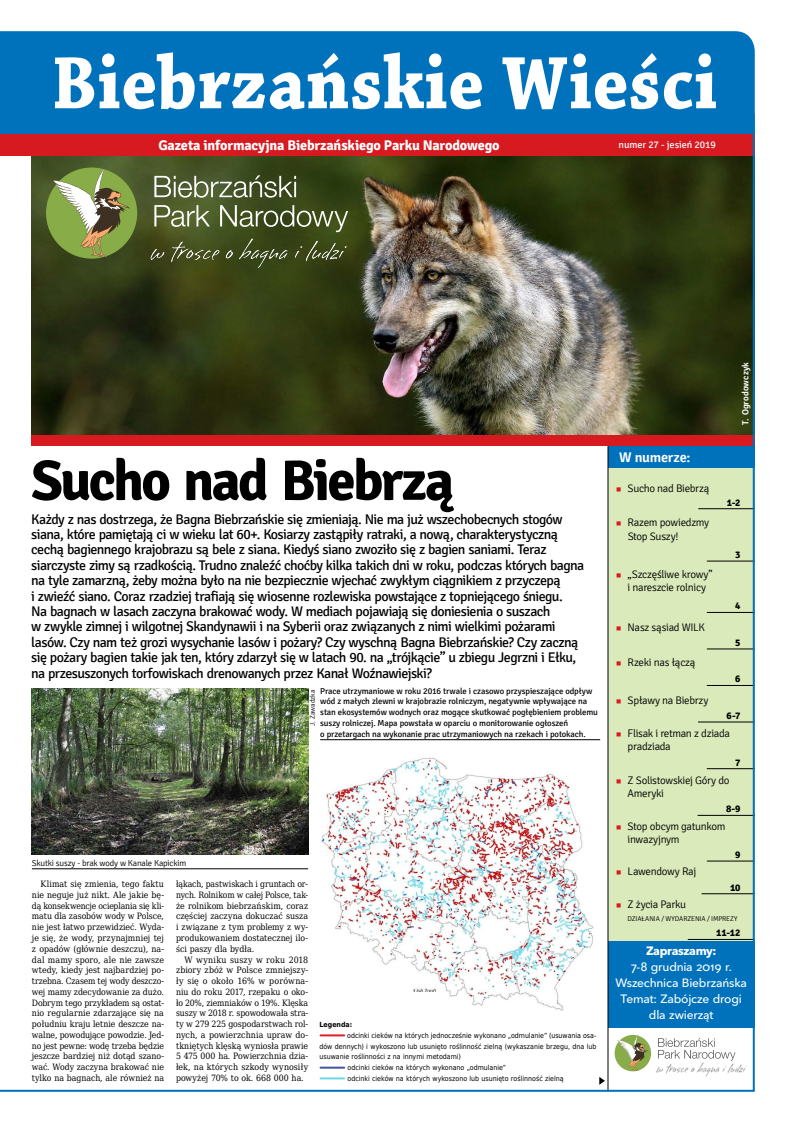
<style>
.page{position:relative;width:786px;height:1123px;background:#fff}
.page>*{position:absolute;margin:0;border:0;box-sizing:border-box;transform-origin:0 0}
.t1{font:700 57px "Signika";letter-spacing:-.05em;color:#000}
.t2{font:14px/15.4px "Signika";letter-spacing:-.045em;color:#000}
.t3{font:700 14px "Signika";letter-spacing:-.015em;color:#fff}
.t4{font:600 14px "Signika";letter-spacing:-.015em;color:#fff}
.t5{font:500 12px/16px "Avenir Next LT Pro";letter-spacing:-.02em;color:#fff;text-align:center}
.t6{font:700 12px "Avenir Next LT Pro";letter-spacing:-.03em;color:#fffffd}
.t7{font:300 11px/13px "Signika";letter-spacing:-.03em;color:#000}
.t8{font:700 10px "Signika";color:#000}
.t9{font:10px "Signika";letter-spacing:-.005em;color:#fff}
.t10{font:600 9px "Signika";letter-spacing:.01em;color:#fff}
.t11{font:8.7px/10.8px "DejaVu Serif Condensed";letter-spacing:-.005em;color:#000;text-align:justify}
.t12{font:8.7px/10.8px "Signika";letter-spacing:-.015em;color:#000}
.t13{font:300 8.7px "Signika";letter-spacing:-.025em;color:#000}
.t14{font:7px "DejaVu Sans Condensed";color:#000}
.t15{font:7px "Calibri";color:#000}
.t16{font:300 7px "Signika";letter-spacing:-.01em;color:#000}
.t17{font:700 7px "DejaVu Sans Condensed";color:#000}
.s1{font-family:"MS Gothic"}
</style>
<div class="page">
<div style="left:0;top:31px;width:754px;height:80px;background:#0072bc"></div>
<img style="left:0;top:111px;width:755px;height:981px">
<svg style="left:55px;top:52px;width:660px;height:57px;fill:#0072bc"></svg>
<svg style="left:154px;top:175px;width:142px;height:23px;background:#727d5c"></svg>
<svg style="left:154px;top:205px;width:56px;height:22px"></svg>
<svg style="left:220px;top:205px;width:128px;height:27px;background:#626d46"></svg>
<div style="left:46px;top:167px;width:91px;height:92px;background:#87ac48;border-radius:50%"></div>
<svg style="left:53px;top:166px;width:76px;height:92px"></svg>
<img style="left:148px;top:236px;width:202px;height:34px">
<svg style="left:657px;top:1038px;width:78px;height:22px"></svg>
<svg style="left:614px;top:1034px;width:36px;height:37px"></svg>
<svg style="left:617px;top:1034px;width:30px;height:37px"></svg>
<img style="left:655px;top:1061px;width:92px;height:15px">
<hr style="left:32px;top:868px;width:276px;height:1px;background:#000">
<svg style="left:616px;top:487px;width:4px;height:5px"></svg>
<svg style="left:616px;top:521px;width:4px;height:4px"></svg>
<svg style="left:616px;top:573px;width:4px;height:4px"></svg>
<svg style="left:616px;top:626px;width:4px;height:4px"></svg>
<svg style="left:616px;top:661px;width:4px;height:4px"></svg>
<svg style="left:616px;top:699px;width:4px;height:4px"></svg>
<svg style="left:616px;top:732px;width:4px;height:4px"></svg>
<svg style="left:616px;top:779px;width:4px;height:4px"></svg>
<svg style="left:616px;top:825px;width:4px;height:4px"></svg>
<svg style="left:616px;top:870px;width:4px;height:4px"></svg>
<svg style="left:616px;top:903px;width:4px;height:4px"></svg>
<h2 class="t3" style="left:158px;top:137px;width:343px">Gazeta informacyjna Biebrzańskiego Parku Narodowego</h2>
<p class="t9" style="left:618px;top:139px;width:99px">numer 27 - jesień 2019</p>
<h1 class="t1" style="left:31px;top:446px;width:425px">Sucho nad Biebrzą</h1>
<p class="t2" style="left:31px;top:511px;width:554px">Każdy z nas dostrzega, że Bagna Biebrzańskie się zmieniają. Nie ma już wszechobecnych stogów siana, które pamiętają ci w wieku lat 60+. Kosiarzy zastąpiły ratraki, a nową, charakterystyczną cechą bagiennego krajobrazu są bele z siana. Kiedyś siano zwoziło się z bagien saniami. Teraz siarczyste zimy są rzadkością. Trudno znaleźć choćby kilka takich dni w roku, podczas których bagna na tyle zamarzną, żeby można było na nie bezpiecznie wjechać zwykłym ciągnikiem z przyczepą<br>i zwieźć siano. Coraz rzadziej trafiają się wiosenne rozlewiska powstające z topniejącego śniegu.<br>Na bagnach w lasach zaczyna brakować wody. W mediach pojawiają się doniesienia o suszach<br>w zwykle zimnej i wilgotnej Skandynawii i na Syberii oraz związanych z nimi wielkimi pożarami lasów. Czy nam też grozi wysychanie lasów i pożary? Czy wyschną Bagna Biebrzańskie? Czy zaczną się pożary bagien takie jak ten, który zdarzył się w latach 90. na „trójkącie” u zbiegu Jegrzni i Ełku, na przesuszonych torfowiskach drenowanych przez Kanał Woźnawiejski?</p>
<h2 class="t4" style="left:619px;top:449px;width:73px">W numerze:</h2>
<p class="t7" style="left:627px;top:482px;width:83px">Sucho nad Biebrzą</p>
<p class="t7" style="left:627px;top:515px;width:83px;line-height:14px">Razem powiedzmy<br>Stop Suszy!</p>
<p class="t7" style="left:627px;top:568px;width:86px">„Szczęśliwe krowy” i nareszcie rolnicy</p>
<p class="t7" style="left:627px;top:620px;width:79px">Nasz sąsiad WILK</p>
<p class="t7" style="left:627px;top:656px;width:70px">Rzeki nas łączą</p>
<p class="t10" style="left:739px;top:425px;width:64px;rotate:-90deg">T. Ogrodowczyk</p>
<p class="t8" style="left:726px;top:496px;width:15px">1-2</p>
<p class="t8" style="left:735px;top:548px;width:7px">3</p>
<p class="t8" style="left:735px;top:600px;width:7px">4</p>
<p class="t8" style="left:735px;top:636px;width:7px">5</p>
<p class="t8" style="left:735px;top:673px;width:7px">6</p>
<p class="t13" style="left:32px;top:858px;width:156px">Skutki suszy - brak wody w Kanale Kapickim</p>
<p class="t12" style="left:320px;top:685px;width:279px">Prace utrzymaniowe w roku 2016 trwale i czasowo przyspieszające odpływ wód z małych zlewni w krajobrazie rolniczym, negatywnie wpływające na stan ekosystemów wodnych oraz mogące skutkować pogłębieniem problemu suszy rolniczej. Mapa powstała w oparciu o monitorowanie ogłoszeń<br>o przetargach na wykonanie prac utrzymaniowych na rzekach i potokach.</p>
<p class="t16" style="left:308px;top:725px;width:38px;rotate:-90deg">J. Zawadzka</p>
<p class="t11" style="left:32px;top:878px;width:133px;text-indent:9px">Klimat się zmienia, tego faktu nie neguje już nikt. Ale jakie bę&shy;dą konsekwencje ocieplania się kli&shy;matu dla zasobów wody w Polsce, nie jest łatwo przewidzieć. Wyda&shy;je się, że wody, przynajmniej tej z opadów (głównie deszczu), na&shy;dal mamy sporo, ale nie zawsze wtedy, kiedy jest najbardziej po&shy;trzebna. Czasem tej wody deszczo&shy;wej mamy zdecydowanie za dużo.<br>Dobrym tego przykładem są ostat&shy;nio regularnie zdarzające się na południu kraju letnie deszcze na&shy;walne, powodujące powodzie. Jed&shy;no jest pewne: wodę trzeba będzie jeszcze bardziej niż dotąd szano&shy;wać. Wody zaczyna brakować nie tylko na bagnach, ale również na</p>
<p class="t11" style="left:176px;top:878px;width:133px">łąkach, pastwiskach i gruntach or&shy;nych. Rolnikom w całej Polsce, tak&shy;że rolnikom biebrzańskim, coraz częściej zaczyna dokuczać susza i związane z tym problemy z wy&shy;produkowaniem dostatecznej ilo&shy;ści paszy dla bydła.</p>
<p class="t11" style="left:176px;top:953px;width:133px;text-indent:9px">W wyniku suszy w roku 2018 zbiory zbóż w Polsce zmniejszy&shy;ły się o około 16% w porówna&shy;niu do roku 2017, rzepaku o oko&shy;ło 20%, ziemniaków o 19%. Klęska suszy w 2018 r. spowodowała stra&shy;ty w 279 225 gospodarstwach rol&shy;nych, a powierzchnia upraw do&shy;tkniętych klęską wyniosła prawie 5 475 000 ha. Powierzchnia dzia&shy;łek, na których szkody wynosiły powyżej 70% to ok. 668 000 ha.</p>
<p class="t17" style="left:319px;top:1018px;width:34px">Legenda:</p>
<p class="t14" style="left:347px;top:1029px;width:251px">odcinki cieków na których jednocześnie wykonano „odmulanie” (usuwania osa-</p>
<p class="t14" style="left:319px;top:1040px;width:278px">dów dennych) i wykoszono lub usunięto roślinność zielną (wykaszanie brzegu, dna lub</p>
<p class="t14" style="left:319px;top:1051px;width:143px">usuwanie roślinności z na innymi metodami)</p>
<p class="t14" style="left:347px;top:1061px;width:160px">odcinki cieków na których wykonano „odmulanie”</p>
<p class="t14" style="left:347px;top:1072px;width:217px">odcinki cieków na których wykoszono lub usunięto roślinność zielną</p>
<p class="t15" style="left:315px;top:1046px;width:284px">monitorowanie og<span class="s1">ł</span>osze<span class="s1">ń</span> o przetargach na wykonanie prac utrzymaniowych na rzekach i potokach.</p>
<p class="t7" style="left:627px;top:693px;width:82px">Spławy na Biebrzy</p>
<p class="t8" style="left:726px;top:709px;width:16px">6-7</p>
<p class="t7" style="left:627px;top:727px;width:104px">Flisak i retman z dziada pradziada</p>
<p class="t8" style="left:735px;top:756px;width:7px">7</p>
<p class="t7" style="left:627px;top:774px;width:103px">Z Solistowskiej Góry do<br>Ameryki</p>
<p class="t8" style="left:725px;top:803px;width:16px">8-9</p>
<p class="t7" style="left:627px;top:819px;width:99px">Stop obcym gatunkom inwazyjnym</p>
<p class="t8" style="left:735px;top:848px;width:7px">9</p>
<p class="t7" style="left:627px;top:865px;width:70px">Lawendowy Raj</p>
<p class="t8" style="left:729px;top:881px;width:12px">10</p>
<p class="t7" style="left:627px;top:898px;width:60px">Z życia Parku</p>
<p class="t16" style="left:627px;top:914px;width:111px">DZIAŁANIA / WYDARZENIA / IMPREZY</p>
<p class="t8" style="left:716px;top:927px;width:26px">11-12</p>
<h3 class="t6" style="left:645px;top:943px;width:72px">Zapraszamy:</h3>
<h3 class="t5" style="left:615px;top:959px;width:133px">7-8 grudnia 2019 r.<br>Wszechnica Biebrzańska<br>Temat: Zabójcze drogi dla zwierząt</h3>
</div>
